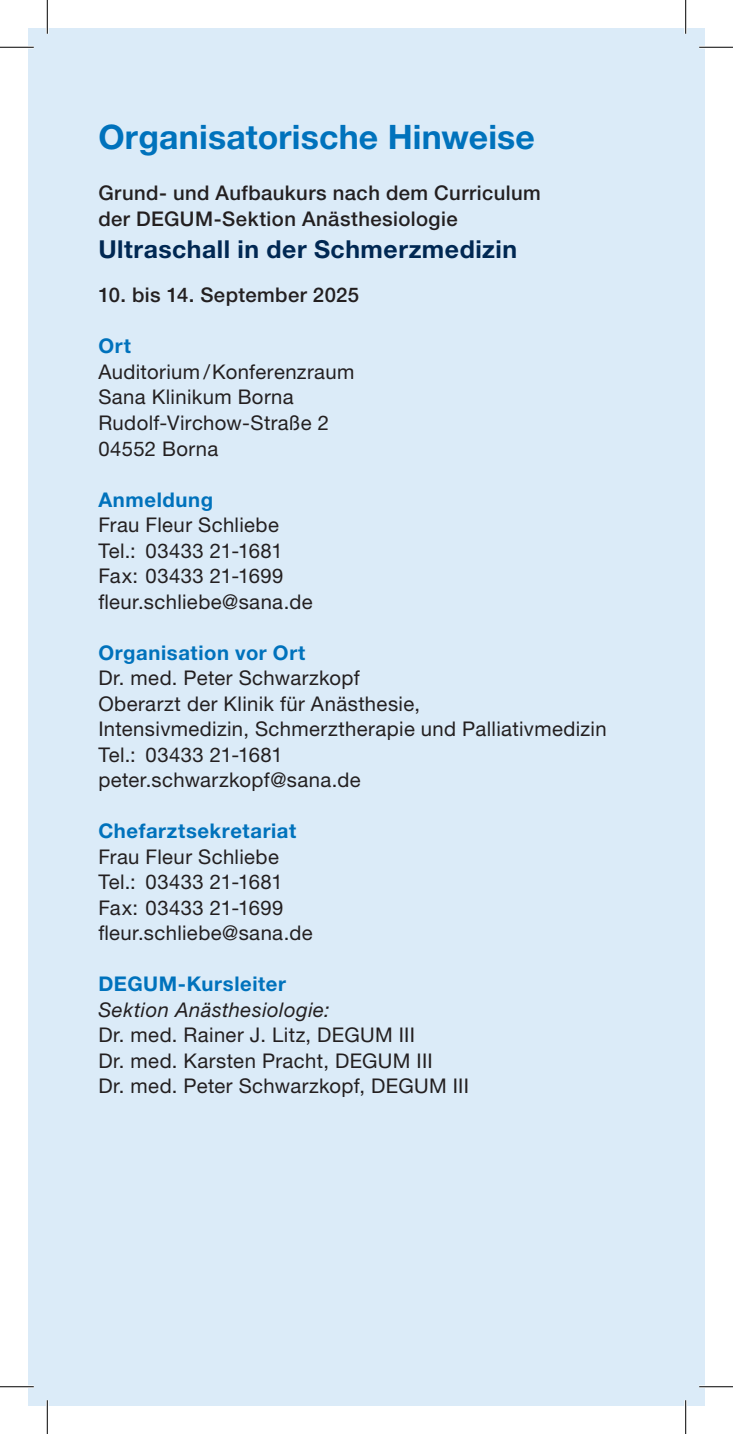
<style>
.page{position:relative;width:733px;height:1434px;background:#fff}
.page>*{position:absolute;margin:0;border:0;box-sizing:border-box;transform-origin:0 0}
.t1{font:700 33.75px "Helvetica Neue LT Pro";letter-spacing:.005em;color:#0072bc}
.t2{font:700 24.75px "Helvetica Neue LT Pro";letter-spacing:.02em;color:#002853}
.t3{font:20.25px/25.4px "Helvetica Neue LT Pro";letter-spacing:.02em;color:#231f20}
.t4{font:500 20.25px/25.4px "Helvetica Neue LT Pro";letter-spacing:.02em;color:#231f20}
.t5{font:700 20.25px "Helvetica Neue LT Pro";letter-spacing:.03em;color:#0072bc}
.t6{font:italic 20.25px "Helvetica Neue LT Pro";letter-spacing:.025em;color:#231f20}
</style>
<div class="page">
<div style="left:28px;top:28px;width:676px;height:1378px;background:#dbebf8"></div>
<hr style="left:0;top:46px;width:34px;height:3px;background:#fff">
<hr style="left:699px;top:46px;width:33px;height:3px;background:#fff">
<hr style="left:0;top:1385px;width:34px;height:3px;background:#fff">
<hr style="left:699px;top:1385px;width:33px;height:3px;background:#fff">
<hr style="left:46px;top:0;width:3px;height:34px;background:#fff">
<hr style="left:46px;top:1400px;width:3px;height:34px;background:#fff">
<hr style="left:684px;top:0;width:2px;height:34px;background:#fff">
<hr style="left:684px;top:1400px;width:2px;height:34px;background:#fff">
<hr style="left:0;top:47px;width:34px;height:1px;background:#000">
<hr style="left:699px;top:47px;width:33px;height:1px;background:#000">
<hr style="left:0;top:1386px;width:34px;height:1px;background:#000">
<hr style="left:699px;top:1386px;width:33px;height:1px;background:#000">
<hr style="left:47px;top:0;width:1px;height:34px;background:#000">
<hr style="left:47px;top:1400px;width:1px;height:34px;background:#000">
<hr style="left:685px;top:0;width:1px;height:34px;background:#000">
<hr style="left:685px;top:1400px;width:1px;height:34px;background:#000">
<h1 class="t1" style="left:98px;top:116px;width:438px">Organisatorische Hinweise</h1>
<p class="t4" style="left:98px;top:180px;width:444px">Grund- und Aufbaukurs nach dem Curriculum der DEGUM-Sektion Anästhesiologie</p>
<p class="t2" style="left:98px;top:234px;width:420px">Ultraschall in der Schmerzmedizin</p>
<p class="t4" style="left:98px;top:282px;width:262px">10. bis 14. September 2025</p>
<p class="t5" style="left:98px;top:334px;width:34px">Ort</p>
<p class="t3" style="left:98px;top:359px;width:257px">Auditorium /Konferenzraum<br>Sana Klinikum Borna<br>Rudolf-Virchow-Straße 2<br>04552 Borna</p>
<p class="t5" style="left:98px;top:487px;width:116px">Anmeldung</p>
<p class="t3" style="left:98px;top:512px;width:216px">Frau Fleur Schliebe<br>Tel.: 03433 21-1681<br>Fax: 03433 21-1699 fleur.schliebe@sana.de</p>
<p class="t5" style="left:98px;top:640px;width:208px">Organisation vor Ort</p>
<p class="t3" style="left:98px;top:665px;width:509px">Dr. med. Peter Schwarzkopf<br>Oberarzt der Klinik für Anästhesie,<br>Intensivmedizin, Schmerztherapie und Palliativmedizin Tel.: 03433 21-1681<br>peter.schwarzkopf@sana.de</p>
<p class="t5" style="left:98px;top:818px;width:199px">Chefarztsekretariat</p>
<p class="t3" style="left:98px;top:844px;width:216px">Frau Fleur Schliebe<br>Tel.: 03433 21-1681<br>Fax: 03433 21-1699 fleur.schliebe@sana.de</p>
<p class="t5" style="left:98px;top:972px;width:189px">DEGUM-Kursleiter</p>
<p class="t6" style="left:98px;top:997px;width:233px">Sektion Anästhesiologie:</p>
<p class="t3" style="left:98px;top:1022px;width:372px">Dr. med. Rainer J. Litz, DEGUM III<br>Dr. med. Karsten Pracht, DEGUM III<br>Dr. med. Peter Schwarzkopf, DEGUM III</p>
</div>
